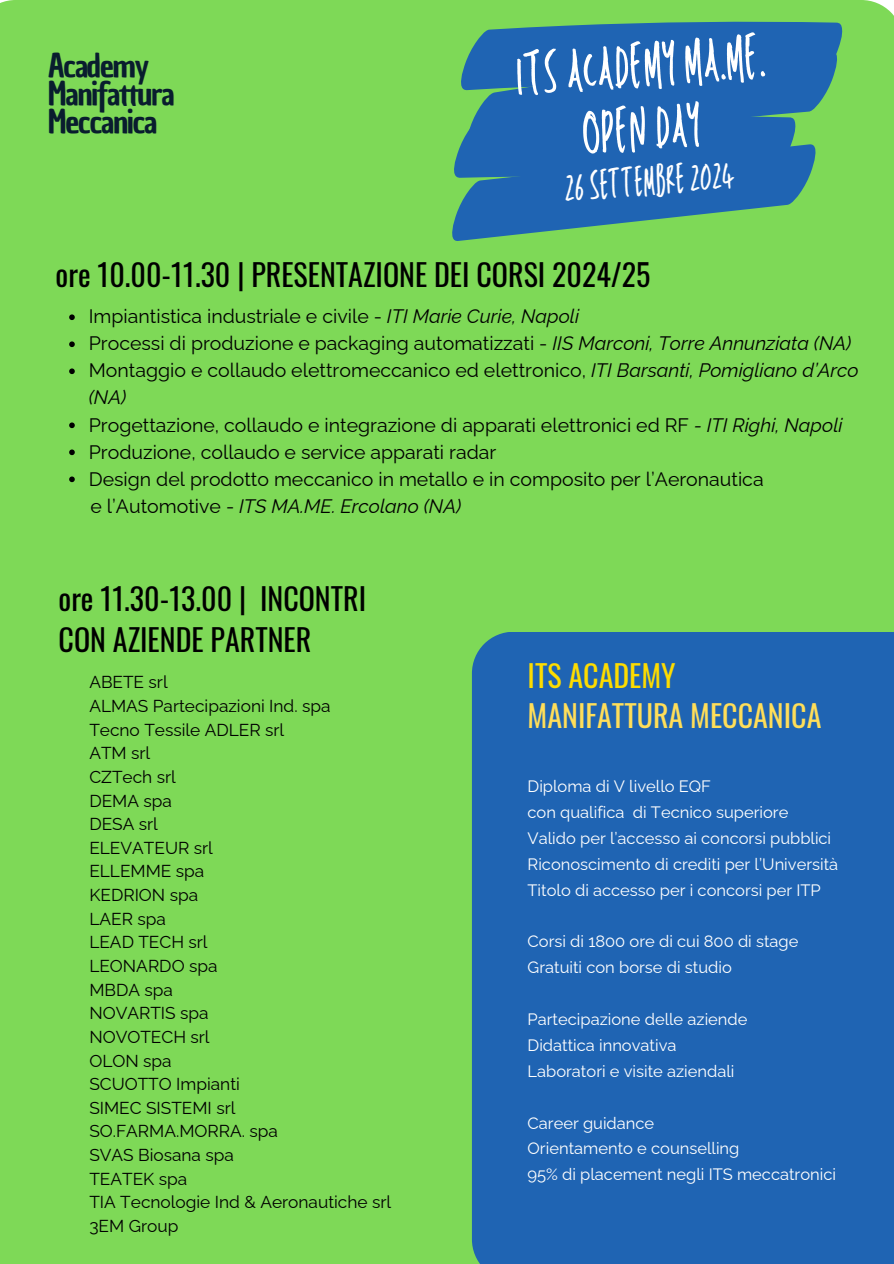
<style>
.page{position:relative;width:894px;height:1264px;background:#fff}
.page>*{position:absolute;margin:0;border:0;box-sizing:border-box;transform-origin:0 0}
.t1{font:57.15px/63.2px "TC Chaddlewood Regular";color:#fff;text-align:center}
.t2{font:39.15px "TC Chaddlewood Regular";color:#fff}
.t3{font:31.8px/28px "Chau Philomene One";letter-spacing:-.05em;color:#091d2e}
.t4{font:30px/41.7px "Oswald";color:#000}
.t5{font:30px/39.3px "Oswald";color:#ffde59}
.t6{font:19.5px/27px "Raleway";color:#000}
.t7{font:italic 19.5px "Raleway";color:#000}
.t8{font:17.25px "Raleway";color:#000}
.t9{font:16.5px "Raleway";color:#fff}
.s1{font-style:italic}
.s2{font-style:normal}
.s3{color:#fddc00}
</style>
<div class="page">
<div style="left:0;top:0;width:893px;height:1263px;background:#7ed957"></div>
<svg style="left:446px;top:21px;width:396px;height:221px;background:#337d9f"></svg>
<div style="left:472px;top:631px;width:421px;height:632px;background:#1f64b3"></div>
<svg style="left:69px;top:314px;width:6px;height:6px"></svg>
<svg style="left:69px;top:341px;width:6px;height:6px"></svg>
<svg style="left:69px;top:368px;width:6px;height:6px"></svg>
<svg style="left:69px;top:422px;width:6px;height:6px"></svg>
<svg style="left:69px;top:449px;width:6px;height:6px"></svg>
<svg style="left:69px;top:476px;width:6px;height:6px"></svg>
<p class="t3" style="left:48px;top:52px;width:129px">Academy<br>Manifattura<br>Meccanica</p>
<p class="t1" style="left:514px;top:42px;width:250px;rotate:-4deg">ITS ACADEMYMA.ME.<br>OPENDAY</p>
<p class="t2" style="left:562px;top:163px;width:172px;rotate:-4deg">26 settembre 2024</p>
<p class="t4" style="left:56px;top:252px;width:596px">ore 10.00-11.30 | PRESENTAZIONE DEI CORSI 2024/25</p>
<p class="t6" style="left:89px;top:303px;width:491px">Impiantistica industriale e civile - <span class="s1">ITI Marie Curie, Napoli</span></p>
<p class="t6" style="left:89px;top:330px;width:763px">Processi di produzione e packaging automatizzati - <span class="s1">IIS Marconi, Torre Annunziata (NA)</span></p>
<p class="t6" style="left:89px;top:357px;width:771px">Montaggio e collaudo elettromeccanico ed elettronico, <span class="s1">ITI Barsanti, Pomigliano d’Arco (NA)</span></p>
<p class="t6" style="left:89px;top:411px;width:755px">Progettazione, collaudo e integrazione di apparati elettronici ed RF <span class="s1">- ITI Righi, Napoli</span></p>
<p class="t6" style="left:89px;top:438px;width:409px">Produzione, collaudo e service apparati radar</p>
<p class="t6" style="left:89px;top:465px;width:676px">Design del prodotto meccanico in metallo e in composito per l’Aeronautica</p>
<p class="t7" style="left:90px;top:494px;width:372px"><span class="s2">e l’Automotive -</span> ITS MA.ME. Ercolano (NA)</p>
<p class="t4" style="left:59px;top:576px;width:309px">ore 11.30-13.00 | INCONTRI<br>CON AZIENDE PARTNER</p>
<h3 class="t8" style="left:89px;top:672px;width:80px">ABETE srl</h3>
<p class="t8" style="left:89px;top:695px;width:242px">ALMAS Partecipazioni Ind. spa</p>
<h1 class="t8" style="left:89px;top:719px;width:196px">Tecno Tessile ADLER srl</h1>
<h3 class="t8" style="left:89px;top:743px;width:62px">ATM srl</h3>
<p class="t8" style="left:89px;top:766px;width:88px">CZTech srl</p>
<p class="t8" style="left:89px;top:790px;width:84px">DEMA spa</p>
<p class="t8" style="left:89px;top:814px;width:70px">DESA srl</p>
<p class="t8" style="left:89px;top:837px;width:125px">ELEVATEUR srl</p>
<p class="t8" style="left:89px;top:861px;width:116px">ELLEMME spa</p>
<p class="t8" style="left:89px;top:884px;width:110px">KEDRION spa</p>
<h4 class="t8" style="left:89px;top:908px;width:78px">LAER spa</h4>
<h3 class="t8" style="left:89px;top:932px;width:120px">LEAD TECH srl</h3>
<h2 class="t8" style="left:89px;top:955px;width:130px">LEONARDO spa</h2>
<p class="t8" style="left:89px;top:979px;width:85px">MBDA spa</p>
<p class="t8" style="left:89px;top:1003px;width:121px">NOVARTIS spa</p>
<p class="t8" style="left:89px;top:1026px;width:122px">NOVOTECH srl</p>
<p class="t8" style="left:89px;top:1050px;width:84px">OLON spa</p>
<p class="t8" style="left:89px;top:1073px;width:152px">SCUOTTO Impianti</p>
<p class="t8" style="left:89px;top:1097px;width:147px">SIMEC SISTEMI srl</p>
<p class="t8" style="left:89px;top:1121px;width:190px">SO.FARMA.MORRA. spa</p>
<p class="t8" style="left:89px;top:1144px;width:146px">SVAS Biosana spa</p>
<p class="t8" style="left:89px;top:1168px;width:99px">TEATEK spa</p>
<p class="t8" style="left:89px;top:1192px;width:303px">TIA Tecnologie Ind &amp; Aeronautiche srl</p>
<p class="t8" style="left:89px;top:1215px;width:90px">3EM Group</p>
<p class="t5" style="left:527px;top:655px;width:295px"><span class="s3">ITS ACADEMY<br></span>MANIFATTURA MECCANICA</p>
<p class="t9" style="left:527px;top:776px;width:185px">Diploma di V livello EQF</p>
<p class="t9" style="left:527px;top:802px;width:262px">con qualifica di Tecnico superiore</p>
<p class="t9" style="left:527px;top:828px;width:305px">Valido per l’accesso ai concorsi pubblici</p>
<p class="t9" style="left:527px;top:854px;width:312px">Riconoscimento di crediti per l’Università</p>
<p class="t9" style="left:527px;top:880px;width:295px">Titolo di accesso per i concorsi per ITP</p>
<p class="t9" style="left:527px;top:931px;width:272px">Corsi di 1800 ore di cui 800 di stage</p>
<p class="t9" style="left:527px;top:957px;width:206px">Gratuiti con borse di studio</p>
<p class="t9" style="left:527px;top:1009px;width:221px">Partecipazione delle aziende</p>
<p class="t9" style="left:527px;top:1035px;width:150px">Didattica innovativa</p>
<p class="t9" style="left:527px;top:1061px;width:208px">Laboratori e visite aziendali</p>
<p class="t9" style="left:527px;top:1113px;width:128px">Career guidance</p>
<p class="t9" style="left:527px;top:1138px;width:213px">Orientamento e counselling</p>
<p class="t9" style="left:527px;top:1164px;width:310px">95% di placement negli ITS meccatronici</p>
</div>
